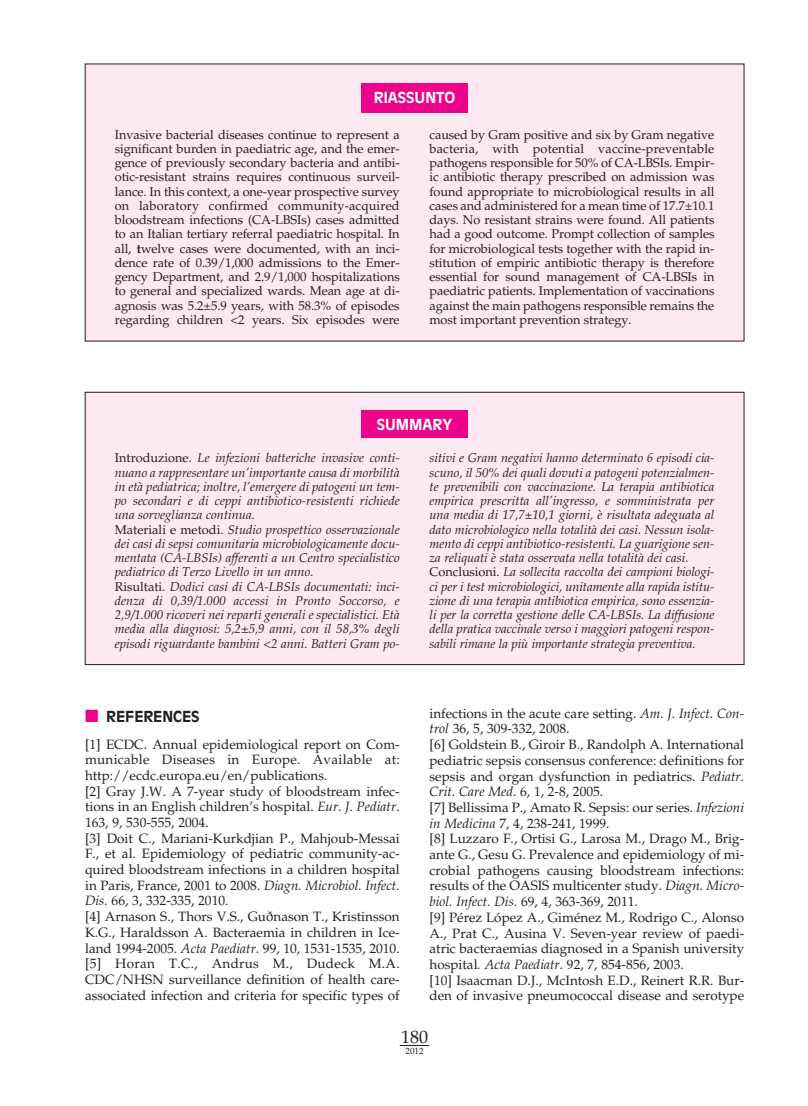
<style>
.page{position:relative;width:808px;height:1106px;background:#fff}
.page>*{position:absolute;margin:0;border:0;box-sizing:border-box;transform-origin:0 0}
.t1{font:18px "Palatino";color:#231f20}
.t2{font:700 15px "Antique Olive";color:#fff}
.t3{font:700 15px "Antique Olive";letter-spacing:-.005em;color:#231f20}
.t4{font:13.5px/15.8px "Palatino";color:#231f20}
.t5{font:italic 12.75px/14.2px "Palatino";color:#231f20}
.t6{font:12.75px/14.2px "Palatino";letter-spacing:-.01em;color:#231f20;text-align:justify}
.t7{font:9px "Palatino";color:#231f20}
.s1{font-weight:700}
.s2{font-style:normal}
.s3{color:#ed028c}
.s4{font-style:italic}
</style>
<div class="page">
<svg style="left:400px;top:1045px;width:29px;height:1px"></svg>
<div style="left:85px;top:64px;width:659px;height:277px;background:#fce9f1"></div>
<div style="left:362px;top:84px;width:106px;height:29px;background:#ed028c"></div>
<div style="left:85px;top:392px;width:659px;height:272px;background:#fce9f1"></div>
<div style="left:85px;top:392px;width:659px;height:272px;border:1px solid #231f20"></div>
<div style="left:362px;top:410px;width:106px;height:28px;background:#ed028c"></div>
<p class="t2" style="left:374px;top:92px;width:83px">RIASSUNTO</p>
<p class="t6" style="left:115px;top:128px;width:286px">Invasive bacterial diseases continue to represent a significant burden in paediatric age, and the emer&shy;gence of previously secondary bacteria and antibi&shy;otic-resistant strains requires continuous surveil&shy;lance. In this context, a one-year prospective survey on laboratory confirmed community-acquired bloodstream infections (CA-LBSIs) cases admitted to an Italian tertiary referral paediatric hospital. In all, <span class="s1">t</span>welve cases were documented, with an inci&shy;dence rate of 0.39/1,000 admissions to the Emer&shy;gency Department, and 2.9/1,000 hospitalizations to general and specialized wards. Mean age at di&shy;agnosis was 5.2±5.9 years, with 58.3% of episodes regarding children &lt;2 years. Six episodes were</p>
<p class="t6" style="left:429px;top:128px;width:286px">caused by Gram positive and six by Gram negative bacteria, with potential vaccine-preventable pathogens responsible for 50% of CA-LBSIs. Empir&shy;ic antibiotic therapy prescribed on admission was found appropriate to microbiological results in all cases and administered for a mean time of 17.7±10.1 days. No resistant strains were found. All patients had a good outcome. Prompt collection of samples for microbiological tests together with the rapid in&shy;stitution of empiric antibiotic therapy is therefore essential for sound management of CA-LBSIs in paediatric patients. Implementation of vaccinations against the main pathogens responsible remains the most important prevention strategy.</p>
<p class="t2" style="left:377px;top:418px;width:77px">SUMMARY</p>
<p class="t5" style="left:115px;top:452px;width:286px"><span class="s2">Introduzione.</span> Le infezioni batteriche invasive conti&shy;nuano a rappresentare un’importante causa di morbilità in età pediatrica; inoltre, l’emergere di patogeni un tem&shy;po secondari e di ceppi antibiotico-resistenti richiede una sorveglianza continua.<br><span class="s2">Materiali e metodi.</span> Studio prospettico osservazionale dei casi di sepsi comunitaria microbiologicamente docu&shy;mentata (CA-LBSIs) afferenti a un Centro specialistico pediatrico di Terzo Livello in un anno.<br><span class="s2">Risultati.</span> Dodici casi di CA-LBSIs documentati: inci&shy;denza di 0,39/1.000 accessi in Pronto Soccorso, e 2,9/1.000 ricoveri nei reparti generali e specialistici. Età media alla diagnosi: 5,2±5,9 anni, con il 58,3% degli episodi riguardante bambini &lt;2 anni. Batteri Gram po-</p>
<p class="t5" style="left:429px;top:452px;width:286px">sitivi e Gram negativi hanno determinato 6 episodi cia&shy;scuno, il 50% dei quali dovuti a patogeni potenzialmen&shy;te prevenibili con vaccinazione. La terapia antibiotica empirica prescritta all’ingresso, e somministrata per una media di 17,7±10,1 giorni, è risultata adeguata al dato microbiologico nella totalità dei casi. Nessun isola&shy;mento di ceppi antibiotico-resistenti. La guarigione sen&shy;za reliquati è stata osservata nella totalità dei casi.<br><span class="s2">Conclusioni.</span> La sollecita raccolta dei campioni biologi&shy;ci per i test microbiologici, unitamente alla rapida istitu&shy;zione di una terapia antibiotica empirica, sono essenzia&shy;li per la corretta gestione delle CA-LBSIs. La diffusione della pratica vaccinale verso i maggiori patogeni respon&shy;sabili rimane la più importante strategia preventiva.</p>
<p class="t3" style="left:85px;top:710px;width:116px"><span class="s3">■</span> REFERENCES</p>
<p class="t4" style="left:85px;top:737px;width:316px">[1] ECDC. Annual epidemiological report on Com&shy;municable Diseases in Europe. Available at: http://ecdc.europa.eu/en/publications.<br>[2] Gray J.W. A 7-year study of bloodstream infec&shy;tions in an English children’s hospital. <span class="s4">Eur. J. Pediatr</span>.<br>163, 9, 530-555, 2004.<br>[3] Doit C., Mariani-Kurkdjian P., Mahjoub-Messai F., et al. Epidemiology of pediatric community-ac&shy;quired bloodstream infections in a children hospital in Paris, France, 2001 to 2008. <span class="s4">Diagn. Microbiol. Infect.<br>Dis.</span> 66, 3, 332-335, 2010.<br>[4] Arnason S., Thors V.S., Guðnason T., Kristinsson K.G., Haraldsson A. Bacteraemia in children in Ice&shy;land 1994-2005. <span class="s4">Acta Paediatr</span>. 99, 10, 1531-1535, 2010. [5] Horan T.C., Andrus M., Dudeck M.A.<br>CDC/NHSN surveillance definition of health care&shy;associated infection and criteria for specific types of</p>
<p class="t4" style="left:429px;top:707px;width:316px">infections in the acute care setting. <span class="s4">Am. J. Infect. Con&shy;trol</span> 36, 5, 309-332, 2008.<br>[6] Goldstein B., Giroir B., Randolph A. International pediatric sepsis consensus conference: definitions for sepsis and organ dysfunction in pediatrics. <span class="s4">Pediatr.<br>Crit. Care Med</span>. 6, 1, 2-8, 2005.<br>[7] Bellissima P., Amato R. Sepsis: our series. <span class="s4">Infezioni in Medicina</span> 7, 4, 238-241, 1999.<br>[8] Luzzaro F., Ortisi G., Larosa M., Drago M., Brig&shy;ante G., Gesu G. Prevalence and epidemiology of mi&shy;crobial pathogens causing bloodstream infections: results of the OASIS multicenter study. <span class="s4">Diagn. Micro&shy;biol. Infect. Dis</span>. 69, 4, 363-369, 2011.<br>[9] Pérez López A., Giménez M., Rodrigo C., Alonso A., Prat C., Ausina V. Seven-year review of paedi&shy;atric bacteraemias diagnosed in a Spanish university hospital<span class="s4">. Acta Paediatr</span>. 92, 7, 854-856, 2003.<br>[10] Isaacman D.J., McIntosh E.D., Reinert R.R. Bur&shy;den of invasive pneumococcal disease and serotype</p>
<h1 class="t1" style="left:401px;top:1030px;width:28px">180</h1>
<p class="t7" style="left:406px;top:1047px;width:19px">2012</p>
</div>
